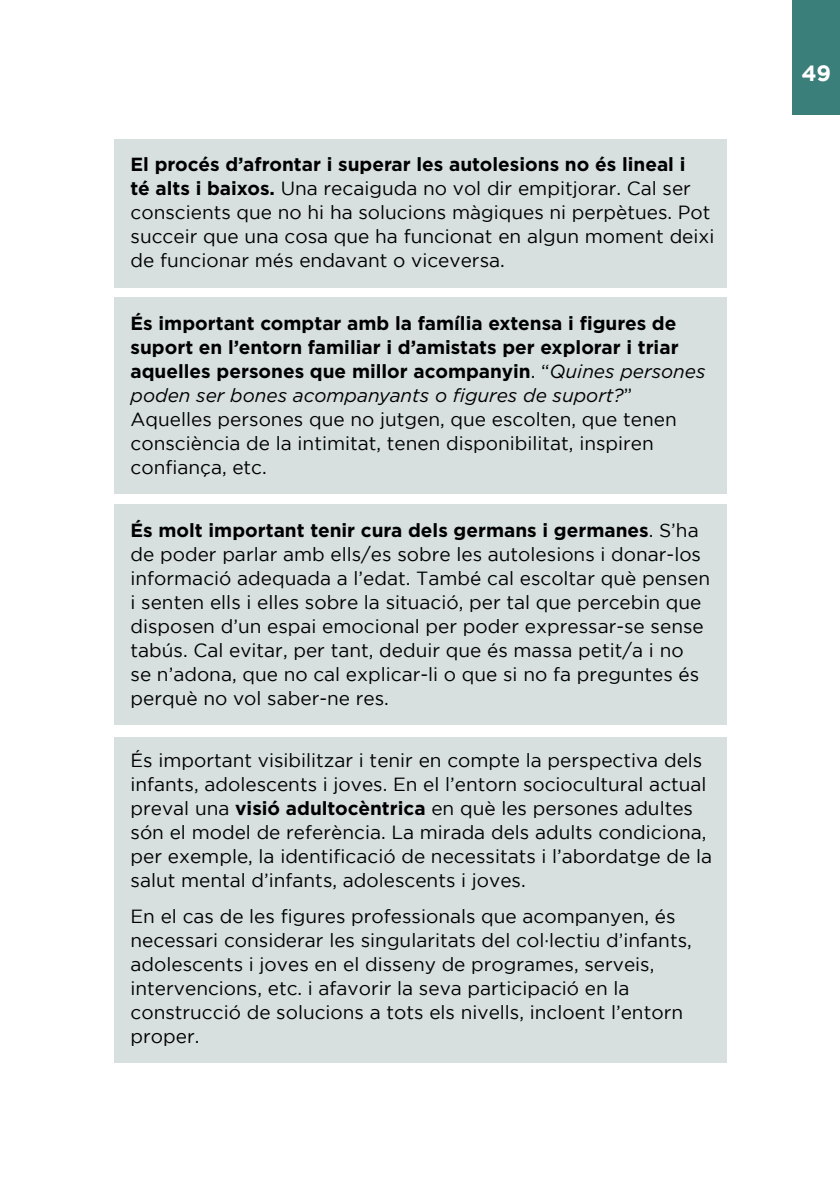
<style>
.page{position:relative;width:840px;height:1191px;background:#fff}
.page>*{position:absolute;margin:0;border:0;box-sizing:border-box;transform-origin:0 0}
.t1{font:700 22px "Gotham";color:#fff}
.t2{font:19px/24px "Gotham";color:#000}
.t3{font:700 19px/24px "Gotham";color:#000}
.s1{font-weight:700}
.s2{font-weight:400}
.s3{font-weight:400;font-style:italic}
</style>
<div class="page">
<div style="left:792px;top:0;width:47px;height:115px;background:#3b7f7a"></div>
<div style="left:113px;top:139px;width:613px;height:148px;background:#d7e0df"></div>
<div style="left:113px;top:298px;width:613px;height:196px;background:#d7e0df"></div>
<div style="left:113px;top:504px;width:613px;height:221px;background:#d7e0df"></div>
<div style="left:113px;top:736px;width:613px;height:171px;background:#d7e0df"></div>
<div style="left:113px;top:892px;width:613px;height:171px;background:#d7e0df"></div>
<p class="t2" style="left:130px;top:152px;width:585px"><span class="s1">El procés d’afrontar i superar les autolesions no és lineal i<br>té alts i baixos.</span> Una recaiguda no vol dir empitjorar. Cal ser conscients que no hi ha solucions màgiques ni perpètues. Pot succeir que una cosa que ha funcionat en algun moment deixi de funcionar més endavant o viceversa.</p>
<p class="t3" style="left:130px;top:311px;width:576px">És important comptar amb la família extensa i figures de suport en l’entorn familiar i d’amistats per explorar i triar aquelles persones que millor acompanyin<span class="s2">. “</span><span class="s3">Quines persones poden ser bones acompanyants o figures de suport?</span><span class="s2">” Aquelles persones que no jutgen, que escolten, que tenen consciència de la intimitat, tenen disponibilitat, inspiren confiança, etc.</span></p>
<p class="t2" style="left:130px;top:517px;width:580px"><span class="s1">És molt important tenir cura dels germans i germanes</span>. S’ha de poder parlar amb ells/es sobre les autolesions i donar-los informació adequada a l’edat. També cal escoltar què pensen i senten ells i elles sobre la situació, per tal que percebin que disposen d’un espai emocional per poder expressar-se sense tabús. Cal evitar, per tant, deduir que és massa petit/a i no<br>se n’adona, que no cal explicar-li o que si no fa preguntes és perquè no vol saber-ne res.</p>
<p class="t2" style="left:130px;top:748px;width:582px">És important visibilitzar i tenir en compte la perspectiva dels infants, adolescents i joves. En el l’entorn sociocultural actual preval una <span class="s1">visió adultocèntrica</span> en què les persones adultes són el model de referència. La mirada dels adults condiciona, per exemple, la identificació de necessitats i l’abordatge de la salut mental d’infants, adolescents i joves.</p>
<p class="t2" style="left:130px;top:903px;width:562px">En el cas de les figures professionals que acompanyen, és necessari considerar les singularitats del col·lectiu d’infants, adolescents i joves en el disseny de programes, serveis, intervencions, etc. i afavorir la seva participació en la construcció de solucions a tots els nivells, incloent l’entorn proper.</p>
<p class="t1" style="left:801px;top:61px;width:31px">49</p>
</div>
